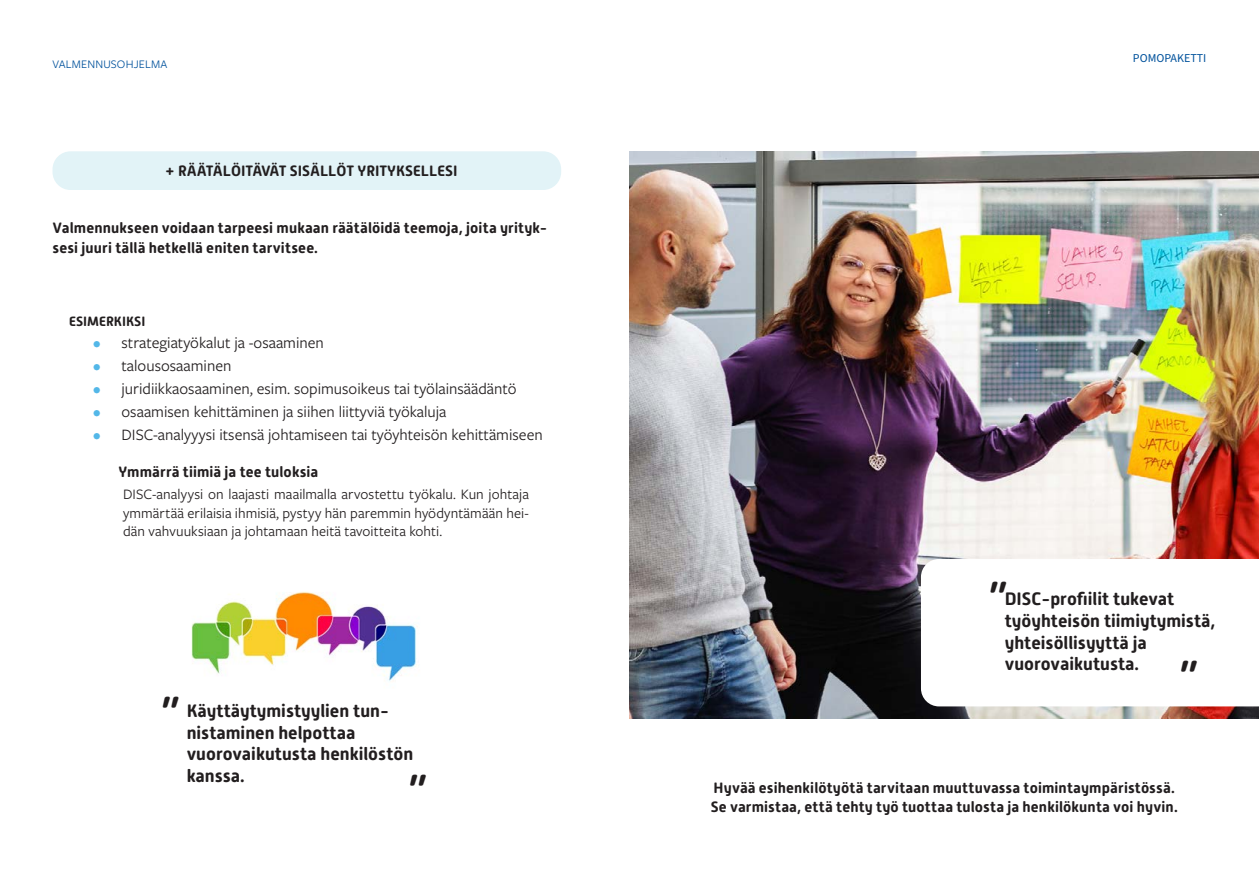
<style>
.page{position:relative;width:1259px;height:893px;background:#fff}
.page>*{position:absolute;margin:0;border:0;box-sizing:border-box;transform-origin:0 0}
.t1{font:700 43.5px "Alwyn New Rounded";color:#221e1f}
.Paksu_lainaus{font:700 18px/21.6px "Alwyn New Rounded";color:#221e1f}
.t2{font:16.5px "Freight Sans Pro";color:#221e1f}
.Ingressi_sin__palkkien_alle{font:700 15px/19.5px "Alwyn New Rounded";letter-spacing:.01em;color:#221e1f}
.Leipis_räätälöinti{font:15px/18.8px "Freight Sans Pro";letter-spacing:.005em;color:#221e1f;text-align:justify}
.Sisäsivut_-_sinisen_laatikon_otsikko_H2{font:700 15px "Alwyn New Rounded";color:#221e1f}
.Sisäsivut_-_Pieni_väliotsikko_SIN_H3{font:700 13.5px "Alwyn New Rounded";color:#221e1f}
.t3{font:12px "Freight Sans Pro";letter-spacing:.015em;color:#00529c}
.t4{font:12px "Source Sans Pro";color:#00529c}
.s1{color:#53b7e8}
</style>
<div class="page">
<div style="left:52px;top:151px;width:509px;height:39px;background:#e2f3f7;border-radius:18px"></div>
<img style="left:191px;top:592px;width:227px;height:89px">
<img style="left:629px;top:151px;width:630px;height:567px">
<svg style="left:921px;top:559px;width:338px;height:147px"></svg>
<p class="t3" style="left:52px;top:56px;width:116px">VALMENNUSOHJELMA</p>
<h2 class="Sisäsivut_-_sinisen_laatikon_otsikko_H2" style="left:165px;top:162px;width:294px">+ RÄÄTÄLÖITÄVÄT SISÄLLÖT YRITYKSELLESI</h2>
<p class="Ingressi_sin__palkkien_alle" style="left:52px;top:218px;width:496px">Valmennukseen voidaan tarpeesi mukaan räätälöidä teemoja, joita yrityk&shy;sesi juuri tällä hetkellä eniten tarvitsee.</p>
<h3 class="Sisäsivut_-_Pieni_väliotsikko_SIN_H3" style="left:69px;top:313px;width:78px">ESIMERKIKSI</h3>
<p class="t2" style="left:93px;top:332px;width:232px"><span class="s1">•</span> strategiatyökalut ja -osaaminen</p>
<p class="t2" style="left:93px;top:355px;width:140px"><span class="s1">•</span> talousosaaminen</p>
<p class="t2" style="left:93px;top:377px;width:425px"><span class="s1">•</span> juridiikkaosaaminen, esim. sopimusoikeus tai työlainsäädäntö</p>
<p class="t2" style="left:93px;top:400px;width:355px"><span class="s1">•</span> osaamisen kehittäminen ja siihen liittyviä työkaluja</p>
<p class="t2" style="left:93px;top:423px;width:451px"><span class="s1">•</span> DISC-analyyysi itsensä johtamiseen tai työyhteisön kehittämiseen</p>
<p class="Ingressi_sin__palkkien_alle" style="left:118px;top:462px;width:201px">Ymmärrä tiimiä ja tee tuloksia</p>
<p class="Leipis_räätälöinti" style="left:123px;top:484px;width:407px">DISC-analyysi on laajasti maailmalla arvostettu työkalu. Kun johtaja ymmärtää erilaisia ihmisiä, pystyy hän paremmin hyödyntämään hei&shy;dän vahvuuksiaan ja johtamaan heitä tavoitteita kohti.</p>
<h1 class="t1" style="left:161px;top:687px;width:22px">”</h1>
<p class="Paksu_lainaus" style="left:187px;top:700px;width:228px">Käyttäytymistyylien tun&shy;nistaminen helpottaa vuorovaikutusta henkilöstön kanssa.</p>
<h1 class="t1" style="left:408px;top:764px;width:22px">”</h1>
<p class="t4" style="left:1133px;top:50px;width:75px">POMOPAKETTI</p>
<h1 class="t1" style="left:988px;top:572px;width:22px">”</h1>
<p class="Paksu_lainaus" style="left:1004px;top:588px;width:212px">DISC-profiilit tukevat työyhteisön tiimiytymistä, yhteisöllisyyttä ja vuorovaikutusta.</p>
<h1 class="t1" style="left:1179px;top:651px;width:22px">”</h1>
<p class="Ingressi_sin__palkkien_alle" style="left:710px;top:778px;width:468px">Hyvää esihenkilötyötä tarvitaan muuttuvassa toimintaympäristössä.<br>Se varmistaa, että tehty työ tuottaa tulosta ja henkilökunta voi hyvin.</p>
</div>
